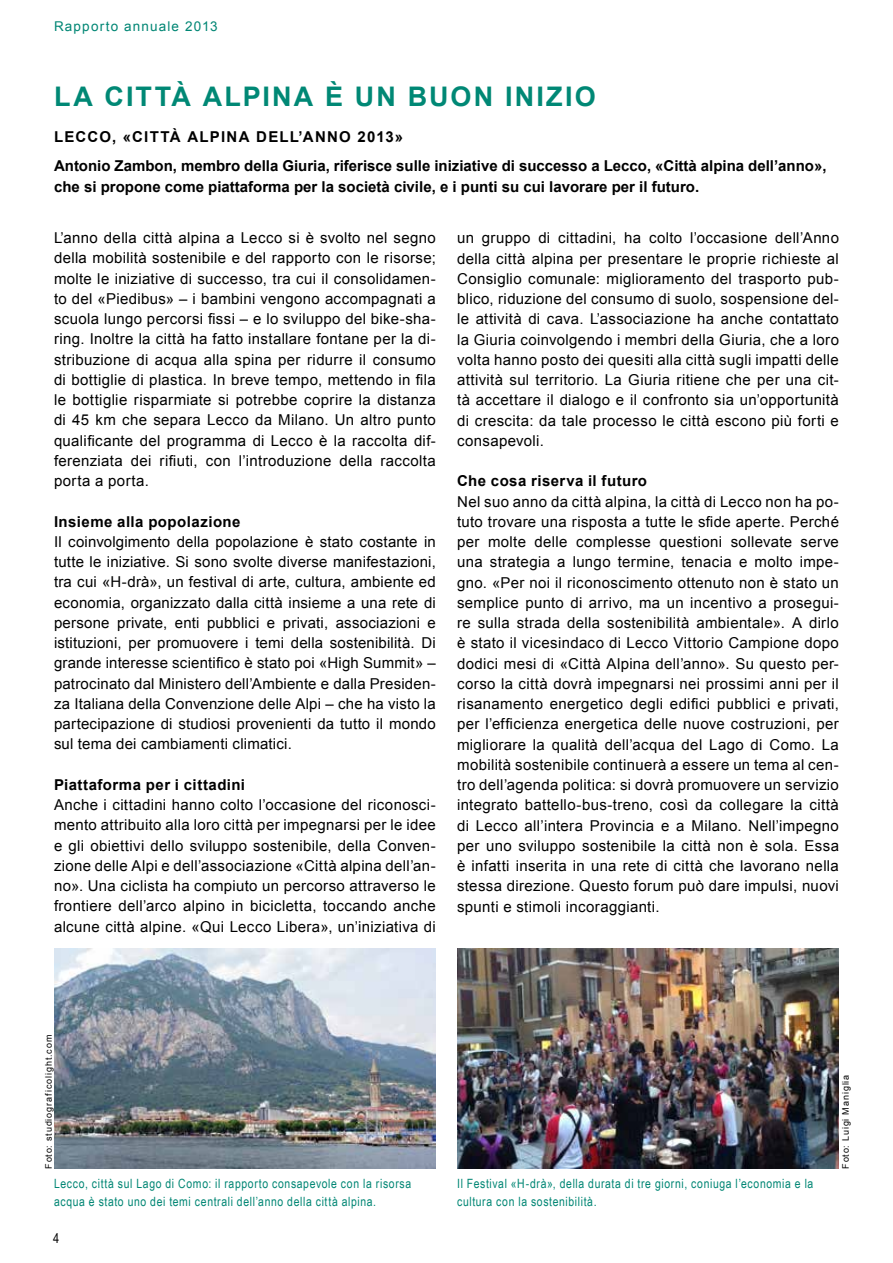
<style>
.page{position:relative;width:893px;height:1263px;background:#fff}
.page>*{position:absolute;margin:0;border:0;box-sizing:border-box;transform-origin:0 0}
.t1{font:700 27px "Arial";letter-spacing:.07em;color:#008875}
.t2{font:15px/20.2px "Arial";letter-spacing:.02em;color:#000;text-align:justify}
.t3{font:700 15px/29.2px "Arial";color:#000}
.t4{font:700 15px "Arial";letter-spacing:.03em;color:#000}
.t5{font:13.5px "Arial";letter-spacing:.085em;color:#008674}
.t6{font:13.5px "Arial Narrow";color:#000}
.t7{font:12.75px/18px "Arial Narrow";letter-spacing:.05em;color:#008674}
.t8{font:9px "Arial";letter-spacing:.1em;color:#000}
</style>
<div class="page">
<img style="left:54px;top:948px;width:382px;height:220px">
<img style="left:457px;top:948px;width:382px;height:220px">
<p class="t5" style="left:54px;top:17px;width:165px">Rapporto annuale 2013</p>
<h1 class="t1" style="left:54px;top:79px;width:89px">La Città</h1>
<h1 class="t1" style="left:203px;top:79px;width:20px">alpina</h1>
<h1 class="t1" style="left:325px;top:79px;width:147px">è un buon</h1>
<h1 class="t1" style="left:505px;top:79px;width:16px">inizio</h1>
<p class="t3" style="left:54px;top:123px;width:23px">Lecco</p>
<p class="t3" style="left:112px;top:123px;width:43px">, «Città</p>
<p class="t3" style="left:187px;top:123px;width:12px">alpina</p>
<p class="t3" style="left:256px;top:123px;width:12px">dell</p>
<p class="t3" style="left:298px;top:123px;width:18px">’anno</p>
<p class="t3" style="left:54px;top:123px;width:774px;text-indent:304px">2013»<br>Antonio Zambon, membro della Giuria, riferisce sulle iniziative di successo a Lecco, «Città alpina dell’anno»,</p>
<p class="t3" style="left:54px;top:172px;width:647px">che si propone come piattaforma per la società civile, e i punti su cui lavorare per il futuro.</p>
<p class="t2" style="left:54px;top:228px;width:383px">L’anno della città alpina a Lecco si è svolto nel segno della mobilità sostenibile e del rapporto con le risorse; molte le iniziative di successo, tra cui il consolidamen&shy;to del «Piedibus» – i bambini vengono accompagnati a scuola lungo percorsi fissi – e lo sviluppo del bike-sha&shy;ring. Inoltre la città ha fatto installare fontane per la di&shy;stribuzione di acqua alla spina per ridurre il consumo di bottiglie di plastica. In breve tempo, mettendo in fila le bottiglie risparmiate si potrebbe coprire la distanza di 45 km che separa Lecco da Milano. Un altro punto qualificante del programma di Lecco è la raccolta dif&shy;ferenziata dei rifiuti, con l’introduzione della raccolta porta a porta.</p>
<p class="t4" style="left:54px;top:511px;width:188px">Insieme alla popolazione</p>
<p class="t2" style="left:54px;top:532px;width:383px">Il coinvolgimento della popolazione è stato costante in tutte le iniziative. Si sono svolte diverse manifestazioni, tra cui «H-drà», un festival di arte, cultura, ambiente ed economia, organizzato dalla città insieme a una rete di persone private, enti pubblici e privati, associazioni e istituzioni, per promuovere i temi della sostenibilità. Di grande interesse scientifico è stato poi «High Summit» – patrocinato dal Ministero dell’Ambiente e dalla Presiden&shy;za Italiana della Convenzione delle Alpi – che ha visto la partecipazione di studiosi provenienti da tutto il mondo sul tema dei cambiamenti climatici.</p>
<p class="t4" style="left:54px;top:774px;width:193px">Piattaforma per i cittadini</p>
<p class="t2" style="left:54px;top:795px;width:383px">Anche i cittadini hanno colto l’occasione del riconosci&shy;mento attribuito alla loro città per impegnarsi per le idee e gli obiettivi dello sviluppo sostenibile, della Conven&shy;zione delle Alpi e dell’associazione «Città alpina dell’an&shy;no». Una ciclista ha compiuto un percorso attraverso le frontiere dell’arco alpino in bicicletta, toccando anche alcune città alpine. «Qui Lecco Libera», un’iniziativa di</p>
<p class="t2" style="left:457px;top:228px;width:383px">un gruppo di cittadini, ha colto l’occasione dell’Anno della città alpina per presentare le proprie richieste al Consiglio comunale: miglioramento del trasporto pub&shy;blico, riduzione del consumo di suolo, sospensione del&shy;le attività di cava. L’associazione ha anche contattato la Giuria coinvolgendo i membri della Giuria, che a loro volta hanno posto dei quesiti alla città sugli impatti delle attività sul territorio. La Giuria ritiene che per una cit&shy;tà accettare il dialogo e il confronto sia un’opportunità di crescita: da tale processo le città escono più forti e consapevoli.</p>
<p class="t4" style="left:457px;top:471px;width:191px">Che cosa riserva il futuro</p>
<p class="t2" style="left:457px;top:491px;width:383px">Nel suo anno da città alpina, la città di Lecco non ha po&shy;tuto trovare una risposta a tutte le sfide aperte. Perché per molte delle complesse questioni sollevate serve una strategia a lungo termine, tenacia e molto impe&shy;gno. «Per noi il riconoscimento ottenuto non è stato un semplice punto di arrivo, ma un incentivo a prosegui&shy;re sulla strada della sostenibilità ambientale». A dirlo è stato il vicesindaco di Lecco Vittorio Campione dopo dodici mesi di «Città Alpina dell’anno». Su questo per&shy;corso la città dovrà impegnarsi nei prossimi anni per il risanamento energetico degli edifici pubblici e privati, per l’efficienza energetica delle nuove costruzioni, per migliorare la qualità dell’acqua del Lago di Como. La mobilità sostenibile continuerà a essere un tema al cen&shy;tro dell’agenda politica: si dovrà promuovere un servizio integrato battello-bus-treno, così da collegare la città di Lecco all’intera Provincia e a Milano. Nell’impegno per uno sviluppo sostenibile la città non è sola. Essa è infatti inserita in una rete di città che lavorano nella stessa direzione. Questo forum può dare impulsi, nuovi spunti e stimoli incoraggianti.</p>
<p class="t8" style="left:43px;top:1168px;width:135px;rotate:-90deg">Foto: studiograficolight.com</p>
<p class="t7" style="left:54px;top:1174px;width:359px">Lecco, città sul Lago di Como: il rapporto consapevole con la risorsa acqua è stato uno dei temi centrali dell’anno della città alpina.</p>
<p class="t6" style="left:53px;top:1228px;width:8px">4</p>
<p class="t7" style="left:457px;top:1174px;width:358px">Il Festival «H-drà», della durata di tre giorni, coniuga l’economia e la cultura con la sostenibilità.</p>
<p class="t8" style="left:840px;top:1168px;width:95px;rotate:-90deg">Foto: Luigi Maniglia</p>
</div>
